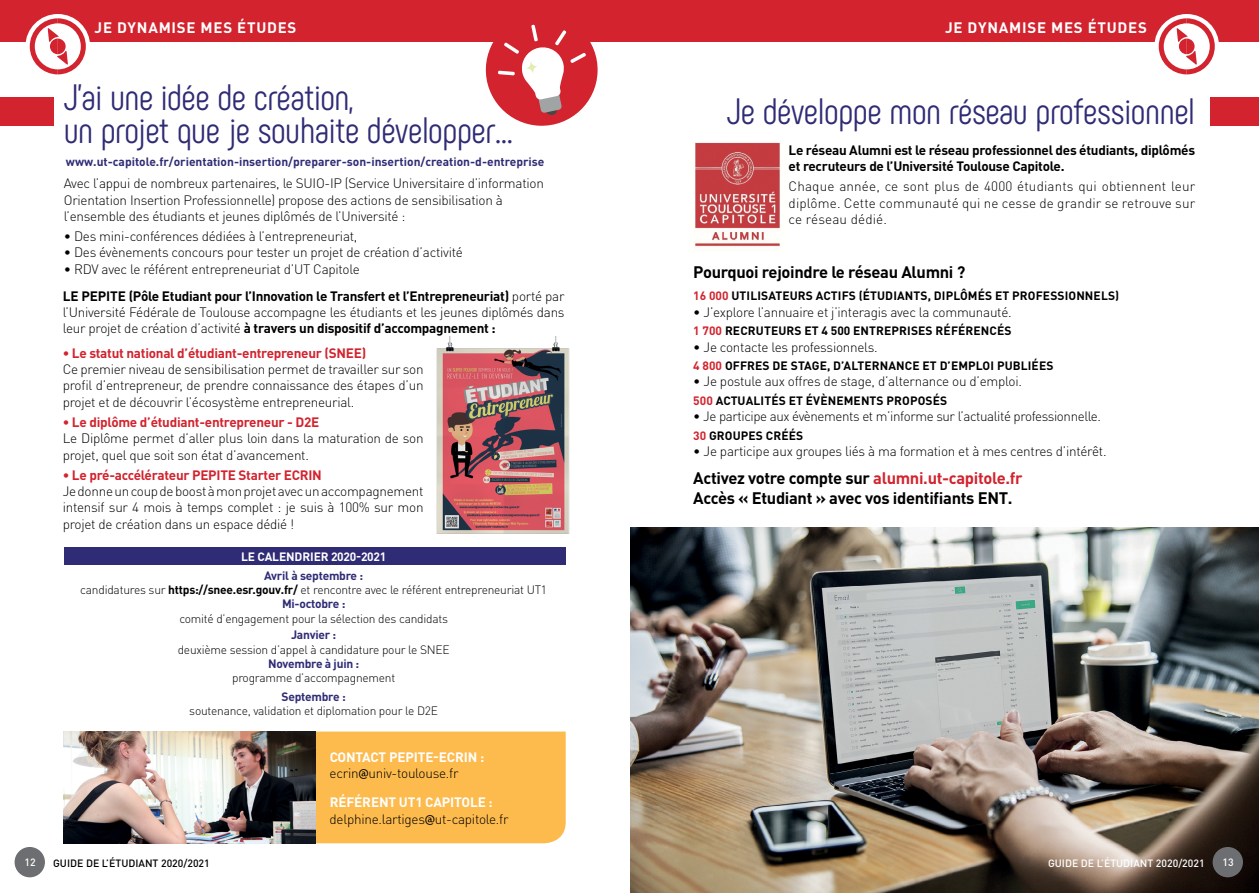
<style>
.page{position:relative;width:1259px;height:893px;background:#fff}
.page>*{position:absolute;margin:0;border:0;box-sizing:border-box;transform-origin:0 0}
.t1{font:36.75px/33px "Phenomena";letter-spacing:-.01em;color:#2f2b75}
.t2{font:700 16.5px/19.8px "DIN Pro";letter-spacing:-.02em;color:#000}
.t3{font:700 15px "DIN Pro";letter-spacing:.05em;color:#fff}
.t4{font:300 13.5px/16.2px "DIN Pro";letter-spacing:-.02em;color:#000;text-align:justify}
.t5{font:700 13.5px "DIN Pro";letter-spacing:-.02em;color:#d2232e}
.t6{font:700 13.5px/16.2px "DIN Pro";letter-spacing:-.02em;color:#000}
.t7{font:700 13.5px "DIN Pro";letter-spacing:-.01em;color:#fff}
.t8{font:300 12px/14.4px "DIN Pro";letter-spacing:-.02em;color:#000;text-align:center}
.t9{font:700 12px "DIN Pro";letter-spacing:.01em;color:#000}
.t10{font:700 12px "DIN Pro";color:#2f2b75}
.t11{font:700 12px "DIN Pro";letter-spacing:-.01em;color:#fff}
.t12{font:700 12px "DIN Pro";letter-spacing:-.02em;color:#2f2b75}
.t13{font:500 10.5px "DIN Pro";color:#fff}
.t14{font:500 10.5px "DIN Pro";color:#000}
.s1{font-weight:700}
.s2{font-weight:700;color:#2f2b75}
.s3{font-family:"Trebuchet MS";font-weight:400}
.s4{font-weight:700;color:#fff}
.s5{color:#d2232e}
</style>
<div class="page">
<div style="left:64px;top:548px;width:502px;height:17px;background:#2f2b75"></div>
<div style="left:315px;top:732px;width:251px;height:111px;background:#fdba4d"></div>
<img style="left:64px;top:732px;width:251px;height:111px">
<img style="left:630px;top:527px;width:629px;height:366px">
<div style="left:0;top:0;width:1259px;height:42px;background:#d2232e"></div>
<div style="left:25px;top:14px;width:65px;height:65px;background:#fff;border-radius:50%"></div>
<svg style="left:30px;top:18px;width:56px;height:56px"></svg>
<div style="left:1154px;top:14px;width:65px;height:65px;background:#fff;border-radius:50%"></div>
<svg style="left:1158px;top:18px;width:56px;height:56px"></svg>
<img style="left:694px;top:142px;width:86px;height:107px">
<svg style="left:485px;top:24px;width:113px;height:102px"></svg>
<svg style="left:526px;top:61px;width:11px;height:12px"></svg>
<div style="left:1210px;top:97px;width:49px;height:29px;background:#d2232e"></div>
<div style="left:0;top:97px;width:53px;height:29px;background:#d2232e"></div>
<img style="left:436px;top:336px;width:134px;height:198px">
<div style="left:1212px;top:847px;width:31px;height:30px;background:#6d6e71;border-radius:50%"></div>
<div style="left:15px;top:847px;width:30px;height:30px;background:#6d6e71;border-radius:50%"></div>
<p class="t3" style="left:95px;top:17px;width:33px">JE DYN</p>
<p class="t3" style="left:148px;top:17px;width:150px">AMISE MES ÉTUDES</p>
<p class="t3" style="left:945px;top:17px;width:33px">JE DYN</p>
<p class="t3" style="left:999px;top:17px;width:150px">AMISE MES ÉTUDES</p>
<h1 class="t1" style="left:64px;top:80px;width:450px">J’ai une idée de création,<br>un projet que je souhaite développer…</h1>
<p class="t10" style="left:66px;top:153px;width:480px">www.ut-capitole.fr/orientation-insertion/preparer-son-insertion/creation-d-entreprise</p>
<p class="t4" style="left:64px;top:175px;width:481px;text-align:left">Avec l’appui de nombreux partenaires, le SUIO-IP (Service Universitaire d’information<br>Orientation Insertion Professionnelle) propose des actions de sensibilisation à l’ensemble des étudiants et jeunes diplômés de l’Université :</p>
<p class="t4" style="left:64px;top:228px;width:295px">• Des mini-conférences dédiées à l’entrepreneuriat,</p>
<p class="t4" style="left:64px;top:244px;width:401px">• Des évènements concours pour tester un projet de création d’activité</p>
<p class="t4" style="left:64px;top:260px;width:297px">• RDV avec le référent entrepreneuriat d’UT Capitole</p>
<p class="t4" style="left:63px;top:287px;width:503px"><span class="s1">Le PEPITE (Pôle Etudiant pour l’I nnovation le Transfert et l’Entrepreneuriat)</span> porté par l’Université Fédérale de Toulouse accompagne les étudiants et les jeunes diplômés dans leur projet de création d’activité <span class="s1">à travers un dispositif d’accompagnement :</span></p>
<p class="t5" style="left:63px;top:344px;width:305px">• Le statut national d’étudiant-entrepreneur (SNEE)</p>
<p class="t4" style="left:63px;top:361px;width:362px">Ce premier niveau de sensibilisation permet de travailler sur son profil d’entrepreneur, de prendre connaissance des étapes d’un projet et de découvrir l’écosystème entrepreneurial.</p>
<p class="t5" style="left:63px;top:413px;width:258px">• Le diplôme d’étudiant-entrepreneur - D2E</p>
<p class="t4" style="left:63px;top:430px;width:362px">Le Diplôme permet d’aller plus loin dans la maturation de son projet, quel que soit son état d’avancement.</p>
<p class="t5" style="left:63px;top:466px;width:261px">• Le pré-accélérateur PEPITE Starter ECRIN</p>
<p class="t4" style="left:63px;top:483px;width:362px">Je donne un coup de boost à mon projet avec un accompagnement intensif sur 4 mois à temps complet : je suis à 100% sur mon projet de création dans un espace dédié !</p>
<p class="t11" style="left:241px;top:548px;width:147px">Le calendrier 2020-2021</p>
<p class="t8" style="left:80px;top:567px;width:468px"><span class="s2">Avril à septembre :<br></span>candidatures sur <span class="s1">https://snee.esr.gouv.fr/</span> et rencontre avec le référent entrepreneuriat UT1<br><span class="s2">Mi-octobre :</span></p>
<p class="t8" style="left:179px;top:611px;width:270px">comité d’engagement pour la sélection des candidats</p>
<p class="t10" style="left:291px;top:627px;width:47px">Janvier :</p>
<p class="t8" style="left:178px;top:642px;width:273px">deuxième session d’appel à candidature pour le SNEE</p>
<p class="t12" style="left:268px;top:655px;width:93px">Novembre à juin :</p>
<p class="t8" style="left:232px;top:670px;width:165px">programme d’accompagnement</p>
<p class="t10" style="left:282px;top:689px;width:66px">Septembre :</p>
<p class="t8" style="left:189px;top:703px;width:250px">soutenance, validation et diplomation pour le D2E</p>
<p class="t7" style="left:330px;top:748px;width:134px">CONTACT PEPITE-ECRIN</p>
<p class="t7" style="left:480px;top:748px;width:6px">:</p>
<p class="t4" style="left:330px;top:758px;width:165px;line-height:29px">ecrin<span class="s3">@</span>univ-toulouse.fr<br><span class="s4">Référent UT1 Capitole :</span></p>
<p class="t4" style="left:330px;top:810px;width:180px">delphine.lartiges<span class="s3">@</span>ut-capitole.fr</p>
<h1 class="t1" style="left:727px;top:94px;width:470px">Je développe mon réseau professionnel</h1>
<p class="t6" style="left:788px;top:141px;width:408px">Le réseau Alumni est le réseau professionnel des étudiants, diplômés et recruteurs de l’Université Toulouse Capitole.</p>
<p class="t4" style="left:788px;top:178px;width:408px">Chaque année, ce sont plus de 4000 étudiants qui obtiennent leur diplôme. Cette communauté qui ne cesse de grandir se retrouve sur ce réseau dédié.</p>
<p class="t2" style="left:693px;top:261px;width:273px">Pourquoi rejoindre le réseau Alumni ?</p>
<p class="t9" style="left:693px;top:288px;width:427px"><span class="s5">16 000</span> utilisateurs actifs (étudiants, diplôm és et professionnels)</p>
<p class="t4" style="left:693px;top:303px;width:320px">• J’explore l’annuaire et j’interagis avec la communauté.</p>
<p class="t9" style="left:693px;top:323px;width:319px"><span class="s5">1 700</span> recruteurs et 4 500 entreprises référencés</p>
<p class="t4" style="left:693px;top:338px;width:186px">• Je contacte les professionnels.</p>
<p class="t9" style="left:693px;top:358px;width:274px"><span class="s5">4 800</span> offres de stage, d’alternance et d’emplo</p>
<p class="t9" style="left:990px;top:358px;width:15px">i publ</p>
<p class="t9" style="left:1028px;top:358px;width:26px">iées</p>
<p class="t4" style="left:693px;top:373px;width:330px">• Je postule aux offres de stage, d’alternance ou d’emploi.</p>
<p class="t9" style="left:693px;top:393px;width:53px"><span class="s5">500</span> actual</p>
<p class="t9" style="left:760px;top:393px;width:150px">ités et évènem ents propos</p>
<p class="t9" style="left:933px;top:393px;width:15px">és</p>
<p class="t4" style="left:693px;top:408px;width:409px">• Je participe aux évènements et m’informe sur l’actualité professionnelle.</p>
<p class="t9" style="left:693px;top:427px;width:41px"><span class="s5">30</span> group</p>
<p class="t9" style="left:748px;top:427px;width:55px">es créés</p>
<p class="t4" style="left:693px;top:443px;width:415px">• Je participe aux groupes liés à ma formation et à mes centres d’intérêt.</p>
<p class="t2" style="left:693px;top:468px;width:331px">Activez votre compte sur <span class="s5">alumni.ut-capitole.fr<br></span>Accès « Etudiant » avec vos identifiants ENT.</p>
<p class="t13" style="left:25px;top:855px;width:13px">12</p>
<p class="t14" style="left:53px;top:856px;width:158px">GUIDE DE L’ÉTUDIANT 2020/2021</p>
<p class="t13" style="left:1048px;top:856px;width:158px">GUIDE DE L’ÉTUDIANT 2020/2021</p>
<p class="t13" style="left:1222px;top:855px;width:13px">13</p>
</div>
